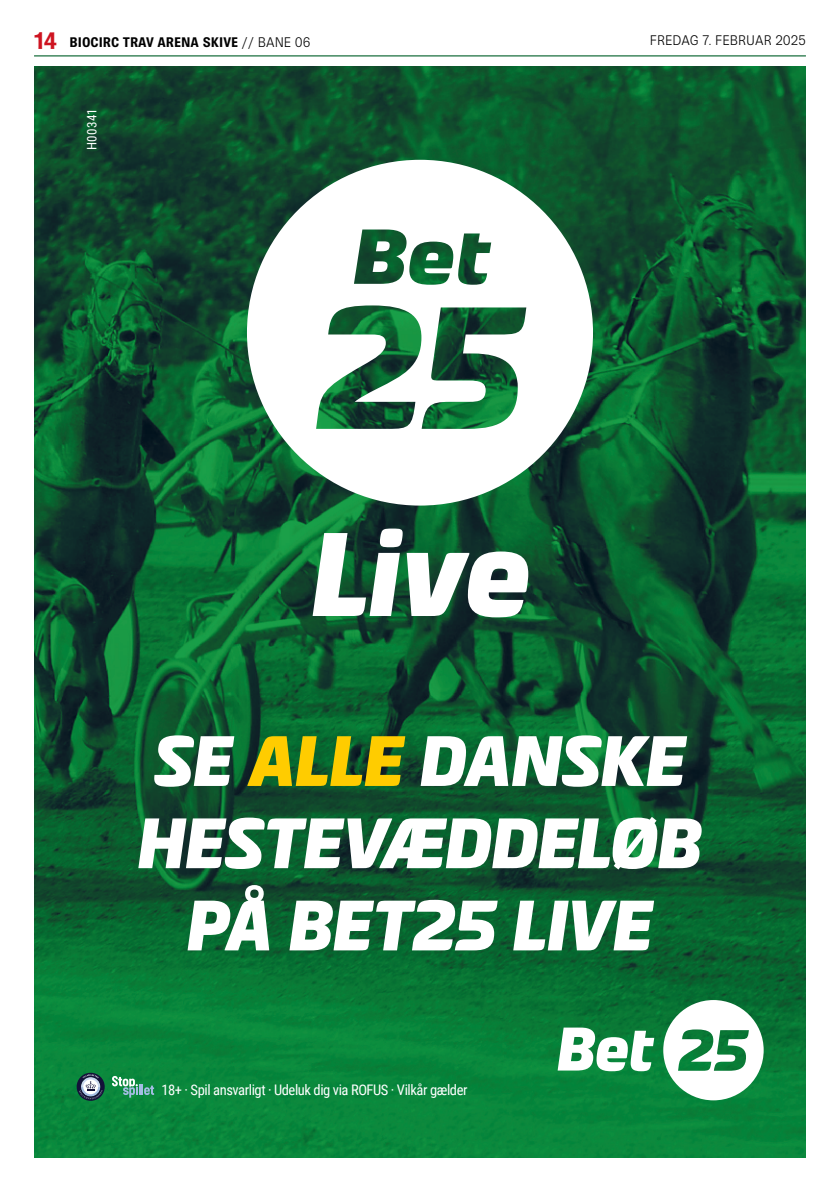
<style>
.page{position:relative;width:840px;height:1191px;background:#fff}
.page>*{position:absolute;margin:0;border:0;box-sizing:border-box;transform-origin:0 0}
.t1{font:68.8px/82.2px "ATG Rubrik";color:#fff;text-align:center}
.t2{font:14.6px "Roboto Condensed";letter-spacing:-.03em;color:#fff}
.t3{font:700 14px "Brown Pro";color:#000}
.t4{font:300 14px "Brown Pro";color:#000}
.t5{font:13px "Roboto Condensed";letter-spacing:.03em;color:#fff}
.s1{font-size:24px;color:#ce1421}
.s2{font-weight:300}
.s3{color:#fc0}
</style>
<div class="page">
<hr style="left:34px;top:55px;width:771px;height:1px;background:#126937">
<img style="left:34px;top:66px;width:771px;height:1091px">
<svg style="left:247px;top:160px;width:345px;height:345px"></svg>
<svg style="left:312px;top:528px;width:216px;height:89px"></svg>
<svg style="left:557px;top:1027px;width:96px;height:44px"></svg>
<svg style="left:663px;top:1000px;width:100px;height:100px"></svg>
<svg style="left:77px;top:1072px;width:28px;height:28px"></svg>
<svg style="left:112px;top:1076px;width:42px;height:21px"></svg>
<svg style="left:805px;top:55px;width:1px;height:189px"></svg>
<p class="t3" style="left:34px;top:34px;width:278px"><span class="s1">14</span> BIOCIRC TRAV ARENA SKIVE <span class="s2">// BANE 06</span></p>
<p class="t4" style="left:649px;top:32px;width:157px">FREDAG 7. FEBRUAR 2025</p>
<p class="t5" style="left:83px;top:150px;width:43px;rotate:-90deg">H00341</p>
<h1 class="t1" style="left:138px;top:721px;width:565px">SE <span class="s3">ALLE</span> DANSKE<br>HESTEVÆDDELØB<br>PÅ BET25 LIVE</h1>
<p class="t2" style="left:161px;top:1079px;width:307px">18+ · Spil ansvarligt · Udeluk dig via ROFUS · Vilkår gælder</p>
</div>
